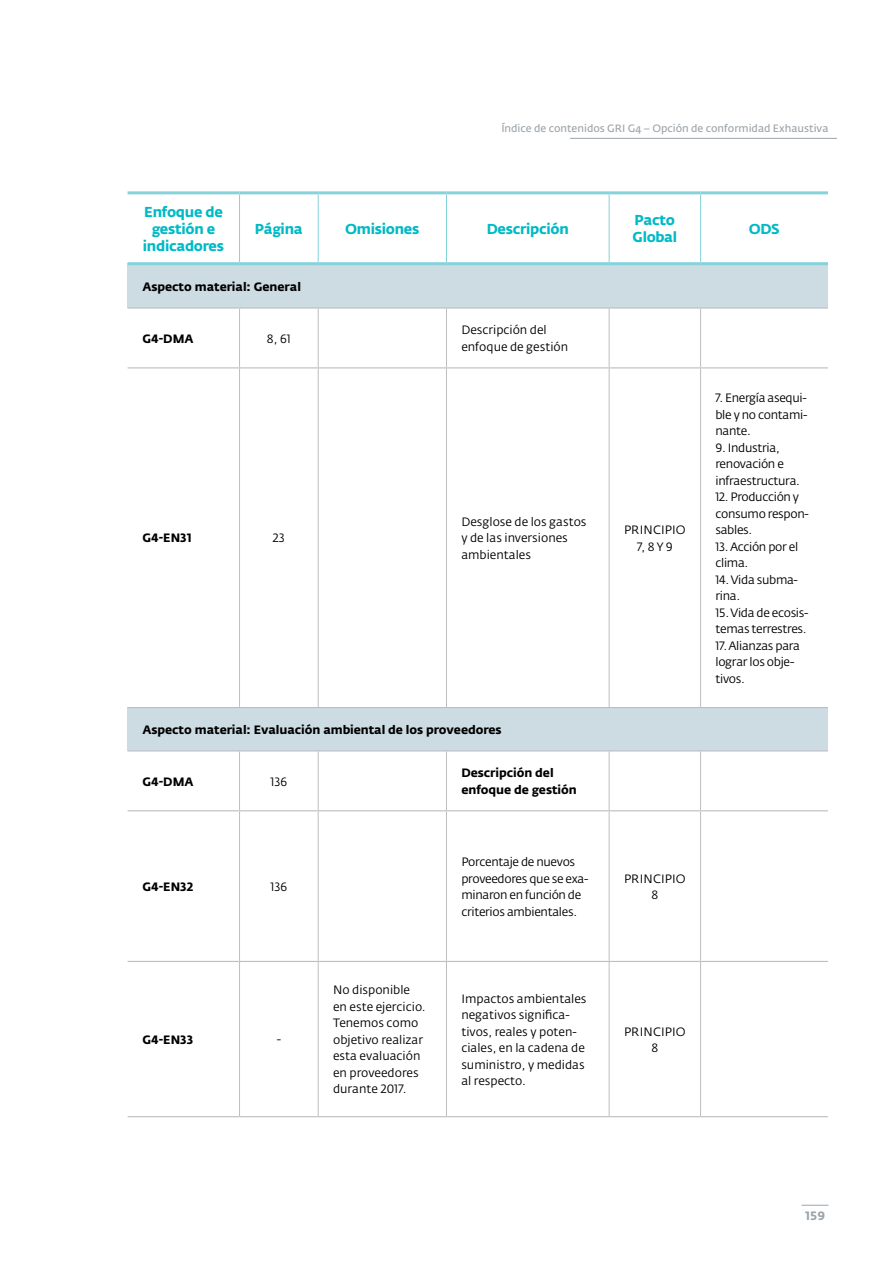
<style>
.page{position:relative;width:893px;height:1263px;background:#fff}
.page>*{position:absolute;margin:0;border:0;box-sizing:border-box;transform-origin:0 0}
.t1{font:700 14.25px/17.1px "Fedra Sans Alt Pro";letter-spacing:-.02em;color:#00bac6;text-align:center}
.t2{font:12px/16.5px "Fedra Sans Alt Pro";color:#000}
.t3{font:12px/16.5px "Fedra Sans Alt Pro";letter-spacing:-.025em;color:#000}
.t4{font:700 12px/16.5px "Fedra Sans Alt Pro";letter-spacing:-.005em;color:#000}
.t5{font:700 12px "Fedra Sans Alt Pro";color:#9ca5ab}
.t6{font:600 10.5px "Fedra Sans Alt Pro";color:#9ca5ab}
</style>
<div class="page">
<svg style="left:801px;top:1205px;width:27px;height:1px"></svg>
<div style="left:128px;top:264px;width:700px;height:44px;background:#cddbe3"></div>
<div style="left:128px;top:707px;width:700px;height:44px;background:#cddbe3"></div>
<hr style="left:239px;top:309px;width:1px;height:58px;background:#bcbec0">
<hr style="left:318px;top:309px;width:1px;height:58px;background:#bcbec0">
<hr style="left:446px;top:309px;width:1px;height:58px;background:#bcbec0">
<hr style="left:609px;top:309px;width:1px;height:58px;background:#bcbec0">
<hr style="left:700px;top:309px;width:1px;height:58px;background:#bcbec0">
<hr style="left:239px;top:368px;width:1px;height:339px;background:#bcbec0">
<hr style="left:318px;top:368px;width:1px;height:339px;background:#bcbec0">
<hr style="left:446px;top:368px;width:1px;height:339px;background:#bcbec0">
<hr style="left:609px;top:368px;width:1px;height:339px;background:#bcbec0">
<hr style="left:700px;top:368px;width:1px;height:339px;background:#bcbec0">
<hr style="left:239px;top:751px;width:1px;height:59px;background:#bcbec0">
<hr style="left:318px;top:751px;width:1px;height:59px;background:#bcbec0">
<hr style="left:446px;top:751px;width:1px;height:59px;background:#bcbec0">
<hr style="left:609px;top:751px;width:1px;height:59px;background:#bcbec0">
<hr style="left:700px;top:751px;width:1px;height:59px;background:#bcbec0">
<hr style="left:239px;top:811px;width:1px;height:150px;background:#bcbec0">
<hr style="left:318px;top:811px;width:1px;height:150px;background:#bcbec0">
<hr style="left:446px;top:811px;width:1px;height:150px;background:#bcbec0">
<hr style="left:609px;top:811px;width:1px;height:150px;background:#bcbec0">
<hr style="left:700px;top:811px;width:1px;height:150px;background:#bcbec0">
<hr style="left:239px;top:962px;width:1px;height:154px;background:#bcbec0">
<hr style="left:318px;top:962px;width:1px;height:154px;background:#bcbec0">
<hr style="left:446px;top:962px;width:1px;height:154px;background:#bcbec0">
<hr style="left:609px;top:962px;width:1px;height:154px;background:#bcbec0">
<hr style="left:700px;top:962px;width:1px;height:154px;background:#bcbec0">
<hr style="left:128px;top:191px;width:112px;height:3px;background:#86d2da">
<hr style="left:240px;top:191px;width:78px;height:3px;background:#86d2da">
<hr style="left:318px;top:191px;width:128px;height:3px;background:#86d2da">
<hr style="left:446px;top:191px;width:163px;height:3px;background:#86d2da">
<hr style="left:609px;top:191px;width:92px;height:3px;background:#86d2da">
<hr style="left:701px;top:191px;width:127px;height:3px;background:#86d2da">
<hr style="left:128px;top:262px;width:112px;height:3px;background:#86d2da">
<hr style="left:240px;top:262px;width:78px;height:3px;background:#86d2da">
<hr style="left:318px;top:262px;width:128px;height:3px;background:#86d2da">
<hr style="left:446px;top:262px;width:163px;height:3px;background:#86d2da">
<hr style="left:609px;top:262px;width:92px;height:3px;background:#86d2da">
<hr style="left:701px;top:262px;width:127px;height:3px;background:#86d2da">
<hr style="left:239px;top:194px;width:1px;height:68px;background:#86d2da">
<hr style="left:318px;top:194px;width:1px;height:68px;background:#86d2da">
<hr style="left:446px;top:194px;width:1px;height:68px;background:#86d2da">
<hr style="left:609px;top:194px;width:1px;height:68px;background:#86d2da">
<hr style="left:128px;top:307px;width:112px;height:2px;background:#bcbec0">
<hr style="left:240px;top:307px;width:78px;height:2px;background:#bcbec0">
<hr style="left:318px;top:307px;width:128px;height:2px;background:#bcbec0">
<hr style="left:446px;top:307px;width:163px;height:2px;background:#bcbec0">
<hr style="left:609px;top:307px;width:92px;height:2px;background:#bcbec0">
<hr style="left:701px;top:307px;width:127px;height:2px;background:#bcbec0">
<hr style="left:128px;top:367px;width:112px;height:1px;background:#bcbec0">
<hr style="left:240px;top:367px;width:78px;height:1px;background:#bcbec0">
<hr style="left:318px;top:367px;width:128px;height:1px;background:#bcbec0">
<hr style="left:446px;top:367px;width:163px;height:1px;background:#bcbec0">
<hr style="left:609px;top:367px;width:92px;height:1px;background:#bcbec0">
<hr style="left:701px;top:367px;width:127px;height:1px;background:#bcbec0">
<hr style="left:128px;top:810px;width:112px;height:1px;background:#bcbec0">
<hr style="left:240px;top:810px;width:78px;height:1px;background:#bcbec0">
<hr style="left:318px;top:810px;width:128px;height:1px;background:#bcbec0">
<hr style="left:446px;top:810px;width:163px;height:1px;background:#bcbec0">
<hr style="left:609px;top:810px;width:92px;height:1px;background:#bcbec0">
<hr style="left:701px;top:810px;width:127px;height:1px;background:#bcbec0">
<hr style="left:128px;top:961px;width:112px;height:1px;background:#bcbec0">
<hr style="left:240px;top:961px;width:78px;height:1px;background:#bcbec0">
<hr style="left:318px;top:961px;width:128px;height:1px;background:#bcbec0">
<hr style="left:446px;top:961px;width:163px;height:1px;background:#bcbec0">
<hr style="left:609px;top:961px;width:92px;height:1px;background:#bcbec0">
<hr style="left:701px;top:961px;width:127px;height:1px;background:#bcbec0">
<hr style="left:700px;top:194px;width:1px;height:68px;background:#86d2da">
<hr style="left:128px;top:707px;width:112px;height:1px;background:#bcbec0">
<hr style="left:240px;top:707px;width:78px;height:1px;background:#bcbec0">
<hr style="left:318px;top:707px;width:128px;height:1px;background:#bcbec0">
<hr style="left:446px;top:707px;width:163px;height:1px;background:#bcbec0">
<hr style="left:609px;top:707px;width:92px;height:1px;background:#bcbec0">
<hr style="left:701px;top:707px;width:127px;height:1px;background:#bcbec0">
<hr style="left:128px;top:750px;width:112px;height:1px;background:#bcbec0">
<hr style="left:240px;top:750px;width:78px;height:1px;background:#bcbec0">
<hr style="left:318px;top:750px;width:128px;height:1px;background:#bcbec0">
<hr style="left:446px;top:750px;width:163px;height:1px;background:#bcbec0">
<hr style="left:609px;top:750px;width:92px;height:1px;background:#bcbec0">
<hr style="left:701px;top:750px;width:127px;height:1px;background:#bcbec0">
<hr style="left:128px;top:1116px;width:112px;height:1px;background:#bcbec0">
<hr style="left:240px;top:1116px;width:78px;height:1px;background:#bcbec0">
<hr style="left:318px;top:1116px;width:128px;height:1px;background:#bcbec0">
<hr style="left:446px;top:1116px;width:163px;height:1px;background:#bcbec0">
<hr style="left:609px;top:1116px;width:92px;height:1px;background:#bcbec0">
<hr style="left:701px;top:1116px;width:127px;height:1px;background:#bcbec0">
<hr style="left:570px;top:138px;width:267px;height:1px;background:#9ca5ab">
<p class="t6" style="left:501px;top:121px;width:329px">Índice de contenidos GRI G4 – Opción de conformidad Exhaustiva</p>
<p class="t1" style="left:143px;top:203px;width:83px">Enfoque de gestión e indicadores</p>
<p class="t1" style="left:255px;top:220px;width:49px">Página</p>
<p class="t1" style="left:345px;top:220px;width:76px">Omisiones</p>
<p class="t1" style="left:487px;top:220px;width:84px">Descripción</p>
<p class="t1" style="left:632px;top:212px;width:46px;text-align:left">Pacto<br>Global</p>
<p class="t1" style="left:749px;top:220px;width:33px">ODS</p>
<p class="t4" style="left:142px;top:279px;width:160px">Aspecto material: General</p>
<p class="t4" style="left:143px;top:330px;width:53px">G4-DMA</p>
<p class="t2" style="left:267px;top:330px;width:26px">8, 61</p>
<p class="t2" style="left:461px;top:322px;width:108px">Descripción del enfoque de gestión</p>
<p class="t4" style="left:143px;top:530px;width:51px">G4-EN31</p>
<p class="t2" style="left:273px;top:530px;width:13px">23</p>
<p class="t2" style="left:461px;top:513px;width:127px">Desglose de los gastos y de las inversiones ambientales</p>
<p class="t2" style="left:624px;top:522px;width:63px;text-align:center">PRINCIPIO<br>7, 8 Y 9</p>
<p class="t4" style="left:142px;top:721px;width:361px">Aspecto material: Evaluación ambiental de los proveedores</p>
<p class="t4" style="left:143px;top:773px;width:53px">G4-DMA</p>
<p class="t2" style="left:270px;top:773px;width:18px">136</p>
<p class="t4" style="left:461px;top:765px;width:117px">Descripción del enfoque de gestión</p>
<p class="t4" style="left:143px;top:878px;width:52px">G4-EN32</p>
<p class="t2" style="left:270px;top:878px;width:18px">136</p>
<p class="t4" style="left:143px;top:1031px;width:52px">G4-EN33</p>
<p class="t2" style="left:277px;top:1031px;width:6px">-</p>
<p class="t3" style="left:461px;top:854px;width:128px">Porcentaje de nuevos proveedores que se exa&shy;minaron en función de criterios ambientales.</p>
<p class="t2" style="left:333px;top:982px;width:94px">No disponible en este ejercicio.<br>Tenemos como objetivo realizar esta evaluación en proveedores durante 2017.</p>
<p class="t2" style="left:461px;top:990px;width:127px">Impactos ambientales negativos significa&shy;tivos, reales y poten&shy;ciales, en la cadena de suministro, y medidas al respecto.</p>
<p class="t2" style="left:624px;top:870px;width:63px;text-align:center">PRINCIPIO<br>8</p>
<p class="t2" style="left:624px;top:1023px;width:63px;text-align:center">PRINCIPIO<br>8</p>
<p class="t2" style="left:715px;top:390px;width:93px;text-align:justify">7. Energía asequi&shy;ble y no contami&shy;nante.</p>
<p class="t3" style="left:715px;top:439px;width:86px">9. Industria, renovación e infraestructura.</p>
<p class="t3" style="left:715px;top:489px;width:95px">12. Producción y consumo respon&shy;sables.</p>
<p class="t3" style="left:715px;top:538px;width:84px">13. Acción por el clima.</p>
<p class="t3" style="left:715px;top:571px;width:84px">14. Vida subma&shy;rina.</p>
<p class="t3" style="left:715px;top:604px;width:95px">15. Vida de ecosis&shy;temas terrestres.</p>
<p class="t3" style="left:715px;top:637px;width:86px">17. Alianzas para lograr los obje&shy;tivos.</p>
<p class="t5" style="left:805px;top:1209px;width:21px">159</p>
</div>
